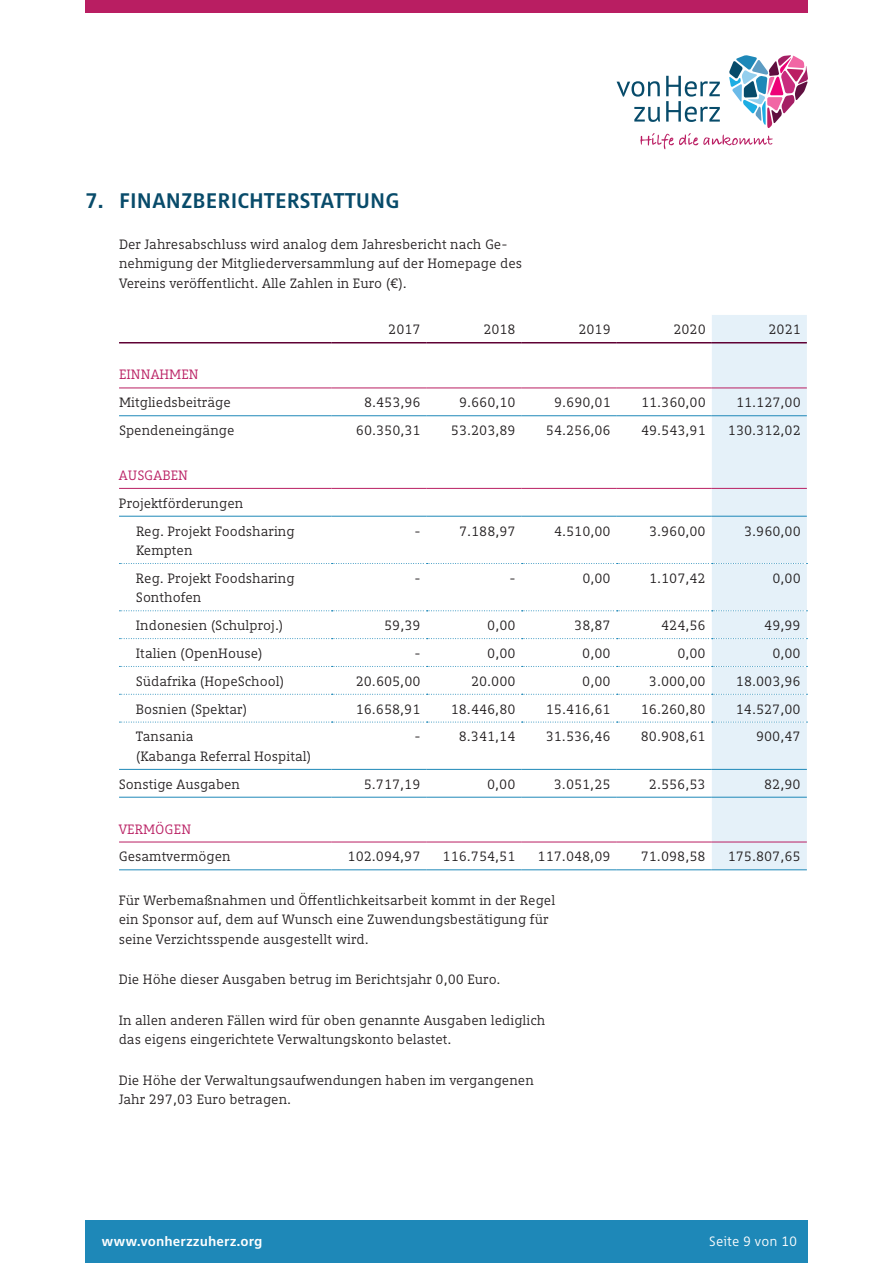
<style>
.page{position:relative;width:893px;height:1263px;background:#fff}
.page>*{position:absolute;margin:0;border:0;box-sizing:border-box;transform-origin:0 0}
.t1{font:700 21px "Dico Sans";color:#084b6a}
.t2{font:13.5px/19.5px "Dico Slab";color:#231f20}
.t3{font:13.5px "Dico Slab";color:#b91e62}
.t4{font:700 13.5px "Dico Sans";color:#fff}
.t5{font:13.5px "Dico Sans";color:#fff}
</style>
<div class="page">
<div style="left:85px;top:0;width:723px;height:13px;background:#b91e62"></div>
<div style="left:85px;top:1220px;width:723px;height:43px;background:#1e88b8"></div>
<svg style="left:617px;top:55px;width:191px;height:94px"></svg>
<div style="left:712px;top:315px;width:95px;height:554px;background:#e5f1f9"></div>
<hr style="left:119px;top:388px;width:213px;height:1px;background:#b91e62">
<hr style="left:332px;top:388px;width:95px;height:1px;background:#b91e62">
<hr style="left:427px;top:388px;width:95px;height:1px;background:#b91e62">
<hr style="left:522px;top:388px;width:95px;height:1px;background:#b91e62">
<hr style="left:617px;top:388px;width:95px;height:1px;background:#b91e62">
<hr style="left:712px;top:388px;width:95px;height:1px;background:#b91e62">
<hr style="left:119px;top:488px;width:213px;height:1px;background:#b91e62">
<hr style="left:332px;top:488px;width:95px;height:1px;background:#b91e62">
<hr style="left:427px;top:488px;width:95px;height:1px;background:#b91e62">
<hr style="left:522px;top:488px;width:95px;height:1px;background:#b91e62">
<hr style="left:617px;top:488px;width:95px;height:1px;background:#b91e62">
<hr style="left:712px;top:488px;width:95px;height:1px;background:#b91e62">
<hr style="left:119px;top:842px;width:213px;height:1px;background:#b91e62">
<hr style="left:332px;top:842px;width:95px;height:1px;background:#b91e62">
<hr style="left:427px;top:842px;width:95px;height:1px;background:#b91e62">
<hr style="left:522px;top:842px;width:95px;height:1px;background:#b91e62">
<hr style="left:617px;top:842px;width:95px;height:1px;background:#b91e62">
<hr style="left:712px;top:842px;width:95px;height:1px;background:#b91e62">
<hr style="left:119px;top:415px;width:213px;height:1px;background:#1e88b8">
<hr style="left:332px;top:415px;width:95px;height:1px;background:#1e88b8">
<hr style="left:427px;top:415px;width:95px;height:1px;background:#1e88b8">
<hr style="left:522px;top:415px;width:95px;height:1px;background:#1e88b8">
<hr style="left:617px;top:415px;width:95px;height:1px;background:#1e88b8">
<hr style="left:712px;top:415px;width:95px;height:1px;background:#1e88b8">
<hr style="left:119px;top:516px;width:213px;height:1px;background:#1e88b8">
<hr style="left:332px;top:516px;width:95px;height:1px;background:#1e88b8">
<hr style="left:427px;top:516px;width:95px;height:1px;background:#1e88b8">
<hr style="left:522px;top:516px;width:95px;height:1px;background:#1e88b8">
<hr style="left:617px;top:516px;width:95px;height:1px;background:#1e88b8">
<hr style="left:712px;top:516px;width:95px;height:1px;background:#1e88b8">
<svg style="left:119px;top:563px;width:688px;height:1px"></svg>
<svg style="left:119px;top:610px;width:688px;height:1px"></svg>
<svg style="left:119px;top:638px;width:688px;height:1px"></svg>
<svg style="left:119px;top:666px;width:688px;height:1px"></svg>
<svg style="left:119px;top:694px;width:688px;height:1px"></svg>
<svg style="left:119px;top:722px;width:688px;height:1px"></svg>
<hr style="left:119px;top:769px;width:213px;height:1px;background:#1e88b8">
<hr style="left:332px;top:769px;width:95px;height:1px;background:#1e88b8">
<hr style="left:427px;top:769px;width:95px;height:1px;background:#1e88b8">
<hr style="left:522px;top:769px;width:95px;height:1px;background:#1e88b8">
<hr style="left:617px;top:769px;width:95px;height:1px;background:#1e88b8">
<hr style="left:712px;top:769px;width:95px;height:1px;background:#1e88b8">
<hr style="left:119px;top:797px;width:213px;height:1px;background:#1e88b8">
<hr style="left:332px;top:797px;width:95px;height:1px;background:#1e88b8">
<hr style="left:427px;top:797px;width:95px;height:1px;background:#1e88b8">
<hr style="left:522px;top:797px;width:95px;height:1px;background:#1e88b8">
<hr style="left:617px;top:797px;width:95px;height:1px;background:#1e88b8">
<hr style="left:712px;top:797px;width:95px;height:1px;background:#1e88b8">
<hr style="left:119px;top:869px;width:213px;height:1px;background:#1e88b8">
<hr style="left:332px;top:869px;width:95px;height:1px;background:#1e88b8">
<hr style="left:427px;top:869px;width:95px;height:1px;background:#1e88b8">
<hr style="left:522px;top:869px;width:95px;height:1px;background:#1e88b8">
<hr style="left:617px;top:869px;width:95px;height:1px;background:#1e88b8">
<hr style="left:712px;top:869px;width:95px;height:1px;background:#1e88b8">
<hr style="left:119px;top:342px;width:213px;height:1px;background:#5f0134">
<hr style="left:332px;top:342px;width:95px;height:1px;background:#5f0134">
<hr style="left:427px;top:342px;width:95px;height:1px;background:#5f0134">
<hr style="left:522px;top:342px;width:95px;height:1px;background:#5f0134">
<hr style="left:617px;top:342px;width:95px;height:1px;background:#5f0134">
<hr style="left:712px;top:342px;width:95px;height:1px;background:#5f0134">
<h1 class="t1" style="left:85px;top:187px;width:316px">7. FINANZBERICHTERSTATTUNG</h1>
<p class="t2" style="left:119px;top:234px;width:405px">Der Jahresabschluss wird analog dem Jahresbericht nach Ge&shy;nehmigung der Mitgliederversammlung auf der Homepage des<br>Vereins veröffentlicht. Alle Zahlen in Euro (€).</p>
<p class="t2" style="left:388px;top:319px;width:34px">2017</p>
<p class="t2" style="left:483px;top:319px;width:34px">2018</p>
<p class="t2" style="left:578px;top:319px;width:34px">2019</p>
<p class="t2" style="left:673px;top:319px;width:34px">2020</p>
<p class="t2" style="left:768px;top:319px;width:34px">2021</p>
<p class="t3" style="left:119px;top:366px;width:81px">EINNAHMEN</p>
<p class="t2" style="left:119px;top:392px;width:113px">Mitgliedsbeiträge</p>
<p class="t2" style="left:364px;top:392px;width:58px">8.453,96</p>
<p class="t2" style="left:459px;top:392px;width:58px">9.660,10</p>
<p class="t2" style="left:554px;top:392px;width:58px">9.690,01</p>
<p class="t2" style="left:641px;top:392px;width:66px">11.360,00</p>
<p class="t2" style="left:736px;top:392px;width:66px">11.127,00</p>
<p class="t2" style="left:119px;top:420px;width:117px">Spendeneingänge</p>
<p class="t2" style="left:356px;top:420px;width:66px">60.350,31</p>
<p class="t2" style="left:451px;top:420px;width:66px">53.203,89</p>
<p class="t2" style="left:546px;top:420px;width:66px">54.256,06</p>
<p class="t2" style="left:641px;top:420px;width:66px">49.543,91</p>
<p class="t2" style="left:728px;top:420px;width:74px">130.312,02</p>
<p class="t3" style="left:119px;top:466px;width:71px">AUSGABEN</p>
<p class="t2" style="left:136px;top:489px;width:160px;line-height:27.8px;text-indent:-17px">Projektförderungen<br>Reg. Projekt Foodsharing</p>
<p class="t2" style="left:136px;top:540px;width:58px">Kempten</p>
<p class="t2" style="left:414px;top:521px;width:8px">-</p>
<p class="t2" style="left:459px;top:521px;width:58px">7.188,97</p>
<p class="t2" style="left:554px;top:521px;width:58px">4.510,00</p>
<p class="t2" style="left:649px;top:521px;width:58px">3.960,00</p>
<p class="t2" style="left:744px;top:521px;width:58px">3.960,00</p>
<p class="t2" style="left:136px;top:568px;width:160px">Reg. Projekt Foodsharing<br>Sonthofen</p>
<p class="t2" style="left:414px;top:568px;width:8px">-</p>
<p class="t2" style="left:509px;top:568px;width:8px">-</p>
<p class="t2" style="left:582px;top:568px;width:30px">0,00</p>
<p class="t2" style="left:649px;top:568px;width:58px">1.107,42</p>
<p class="t2" style="left:772px;top:568px;width:30px">0,00</p>
<p class="t2" style="left:136px;top:615px;width:149px">Indonesien (Schulproj.)</p>
<p class="t2" style="left:384px;top:615px;width:38px">59,39</p>
<p class="t2" style="left:487px;top:615px;width:30px">0,00</p>
<p class="t2" style="left:574px;top:615px;width:38px">38,87</p>
<p class="t2" style="left:661px;top:615px;width:46px">424,56</p>
<p class="t2" style="left:764px;top:615px;width:38px">49,99</p>
<p class="t2" style="left:136px;top:643px;width:128px">Italien (OpenHouse)</p>
<p class="t2" style="left:414px;top:643px;width:8px">-</p>
<p class="t2" style="left:487px;top:643px;width:30px">0,00</p>
<p class="t2" style="left:582px;top:643px;width:30px">0,00</p>
<p class="t2" style="left:677px;top:643px;width:30px">0,00</p>
<p class="t2" style="left:772px;top:643px;width:30px">0,00</p>
<p class="t2" style="left:136px;top:671px;width:150px">Südafrika (HopeSchool)</p>
<p class="t2" style="left:356px;top:671px;width:66px">20.605,00</p>
<p class="t2" style="left:471px;top:671px;width:46px">20.000</p>
<p class="t2" style="left:582px;top:671px;width:30px">0,00</p>
<p class="t2" style="left:649px;top:671px;width:58px">3.000,00</p>
<p class="t2" style="left:736px;top:671px;width:66px">18.003,96</p>
<p class="t2" style="left:136px;top:699px;width:113px">Bosnien (Spektar)</p>
<p class="t2" style="left:356px;top:699px;width:66px">16.658,91</p>
<p class="t2" style="left:451px;top:699px;width:66px">18.446,80</p>
<p class="t2" style="left:546px;top:699px;width:66px">15.416,61</p>
<p class="t2" style="left:641px;top:699px;width:66px">16.260,80</p>
<p class="t2" style="left:736px;top:699px;width:66px">14.527,00</p>
<p class="t2" style="left:136px;top:726px;width:177px">Tansania<br>(Kabanga Referral Hospital)</p>
<p class="t2" style="left:414px;top:726px;width:8px">-</p>
<p class="t2" style="left:459px;top:726px;width:58px">8.341,14</p>
<p class="t2" style="left:546px;top:726px;width:66px">31.536,46</p>
<p class="t2" style="left:641px;top:726px;width:66px">80.908,61</p>
<p class="t2" style="left:756px;top:726px;width:46px">900,47</p>
<p class="t2" style="left:119px;top:774px;width:123px">Sonstige Ausgaben</p>
<p class="t2" style="left:364px;top:774px;width:58px">5.717,19</p>
<p class="t2" style="left:487px;top:774px;width:30px">0,00</p>
<p class="t2" style="left:554px;top:774px;width:58px">3.051,25</p>
<p class="t2" style="left:649px;top:774px;width:58px">2.556,53</p>
<p class="t2" style="left:764px;top:774px;width:38px">82,90</p>
<p class="t3" style="left:119px;top:820px;width:74px">VERMÖGEN</p>
<p class="t2" style="left:119px;top:846px;width:114px">Gesamtvermögen</p>
<p class="t2" style="left:348px;top:846px;width:74px">102.094,97</p>
<p class="t2" style="left:443px;top:846px;width:74px">116.754,51</p>
<p class="t2" style="left:538px;top:846px;width:74px">117.048,09</p>
<p class="t2" style="left:641px;top:846px;width:66px">71.098,58</p>
<p class="t2" style="left:728px;top:846px;width:74px">175.807,65</p>
<p class="t2" style="left:119px;top:889px;width:438px">Für Werbemaßnahmen und Öffentlichkeitsarbeit kommt in der Regel ein Sponsor auf, dem auf Wunsch eine Zuwendungsbestätigung für seine Verzichtsspende ausgestellt wird.</p>
<p class="t2" style="left:119px;top:969px;width:383px">Die Höhe dieser Ausgaben betrug im Berichtsjahr 0,00 Euro.</p>
<p class="t2" style="left:119px;top:1009px;width:428px">In allen anderen Fällen wird für oben genannte Ausgaben lediglich das eigens eingerichtete Verwaltungskonto belastet.</p>
<p class="t2" style="left:119px;top:1069px;width:417px">Die Höhe der Verwaltungsaufwendungen haben im vergangenen<br>Jahr 297,03 Euro betragen.</p>
<p class="t4" style="left:101px;top:1232px;width:163px">www.vonherzzuherz.org</p>
<p class="t5" style="left:709px;top:1232px;width:90px">Seite 9 von 10</p>
</div>
